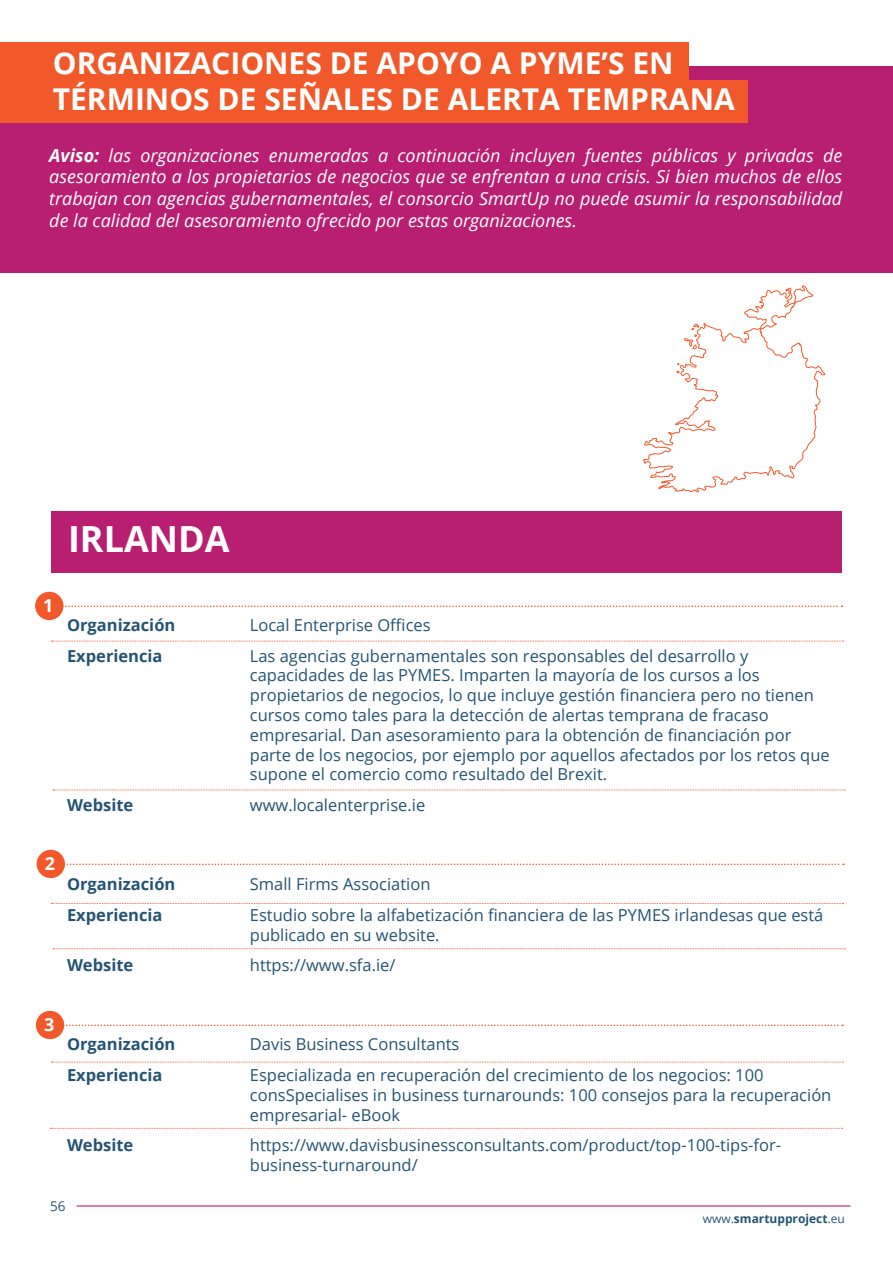
<style>
.page{position:relative;width:893px;height:1263px;background:#fff}
.page>*{position:absolute;margin:0;border:0;box-sizing:border-box;transform-origin:0 0}
.t1{font:700 36px "Open Sans";color:#fff}
.t2{font:700 30px "Open Sans";color:#fff}
.t3{font:italic 18px/21.6px "Open Sans";color:#fff;text-align:justify}
.t4{font:700 18px "Open Sans";color:#fff}
.t5{font:16.5px/19.8px "Open Sans";color:#245473}
.t6{font:700 16.5px "Open Sans";color:#245473}
.t7{font:13.5px "Open Sans";color:#245473}
.t8{font:700 12px "Open Sans";color:#245473}
.s1{font-weight:700}
.s2{font-weight:400}
</style>
<div class="page">
<div style="left:51px;top:511px;width:791px;height:62px;background:#b81f71"></div>
<svg style="left:643px;top:285px;width:182px;height:207px"></svg>
<div style="left:0;top:67px;width:893px;height:206px;background:#b81f71"></div>
<div style="left:0;top:43px;width:689px;height:42px;background:#f1592b"></div>
<div style="left:0;top:81px;width:747px;height:42px;background:#f1592b"></div>
<hr style="left:77px;top:1205px;width:773px;height:1px;background:#b81f71">
<svg style="left:51px;top:641px;width:793px;height:1px"></svg>
<svg style="left:63px;top:605px;width:779px;height:2px"></svg>
<div style="left:35px;top:592px;width:28px;height:28px;background:#f1592b;border-radius:50%"></div>
<svg style="left:53px;top:790px;width:792px;height:1px"></svg>
<svg style="left:66px;top:863px;width:778px;height:2px"></svg>
<div style="left:37px;top:850px;width:28px;height:28px;background:#f1592b;border-radius:50%"></div>
<svg style="left:64px;top:1024px;width:779px;height:2px"></svg>
<div style="left:36px;top:1011px;width:28px;height:28px;background:#f1592b;border-radius:50%"></div>
<svg style="left:51px;top:903px;width:793px;height:1px"></svg>
<svg style="left:53px;top:948px;width:792px;height:1px"></svg>
<svg style="left:51px;top:1062px;width:793px;height:1px"></svg>
<svg style="left:50px;top:1128px;width:793px;height:1px"></svg>
<p class="t2" style="left:53px;top:42px;width:622px">ORGANIZACIONES DE APOYO A PYME’S EN</p>
<p class="t2" style="left:53px;top:78px;width:683px">TÉRMINOS DE SEÑALES DE ALERTA TEMPRANA</p>
<p class="t3" style="left:49px;top:144px;width:795px"><span class="s1">Aviso:</span> las organizaciones enumeradas a continuación incluyen fuentes públicas y privadas de asesoramiento a los propietarios de negocios que se enfrentan a una crisis. Si bien muchos de ellos trabajan con agencias gubernamentales, el consorcio SmartUp no puede asumir la responsabilidad de la calidad del asesoramiento ofrecido por estas organizaciones.</p>
<p class="t1" style="left:68px;top:513px;width:163px">IRLANDA</p>
<p class="t4" style="left:43px;top:593px;width:12px">1</p>
<p class="t6" style="left:67px;top:613px;width:110px">Organización</p>
<p class="t5" style="left:250px;top:615px;width:182px">Local Enterprise Offices</p>
<p class="t6" style="left:67px;top:644px;width:97px">Experiencia</p>
<p class="t5" style="left:250px;top:645px;width:581px">Las agencias gubernamentales son responsables del desarrollo y capacidades de las PYMES. Imparten la mayoría de los cursos a los propietarios de negocios, lo que incluye gestión financiera pero no tienen cursos como tales para la detección de alertas temprana de fracaso empresarial. Dan asesoramiento para la obtención de financiación por parte de los negocios, por ejemplo por aquellos afectados por los retos que supone el comercio como resultado del Brexit.</p>
<p class="t6" style="left:67px;top:793px;width:68px">Website</p>
<p class="t5" style="left:250px;top:795px;width:177px">www.localenterprise.ie</p>
<p class="t4" style="left:45px;top:851px;width:12px">2</p>
<p class="t6" style="left:67px;top:872px;width:110px">Organización</p>
<p class="t5" style="left:250px;top:874px;width:182px">Small Firms Association</p>
<p class="t6" style="left:67px;top:903px;width:97px">Experiencia</p>
<p class="t5" style="left:250px;top:904px;width:575px">Estudio sobre la alfabetización financiera de las PYMES irlandesas que está publicado en su website.</p>
<p class="t6" style="left:67px;top:953px;width:68px">Website</p>
<p class="t5" style="left:250px;top:955px;width:147px">https://www.sfa.ie/</p>
<p class="t4" style="left:44px;top:1012px;width:12px">3</p>
<p class="t6" style="left:67px;top:1033px;width:110px">Organización</p>
<p class="t5" style="left:250px;top:1034px;width:211px">Davis Business Consultants</p>
<p class="t6" style="left:67px;top:1063px;width:97px">Experiencia</p>
<p class="t5" style="left:250px;top:1065px;width:583px">Especializada en recuperación del crecimiento de los negocios: 100 consSpecialises in business turnarounds: 100 consejos para la recuperación empresarial- eBook</p>
<p class="t6" style="left:67px;top:1133px;width:68px">Website</p>
<p class="t5" style="left:250px;top:1135px;width:533px">https://www.davisbusinessconsultants.com/product/top-100-tips-for-</p>
<p class="t5" style="left:250px;top:1155px;width:169px">business-turnaround/</p>
<p class="t7" style="left:50px;top:1197px;width:17px">56</p>
<p class="t8" style="left:703px;top:1210px;width:144px"><span class="s2">www.</span>smartupproject<span class="s2">.eu</span></p>
</div>
